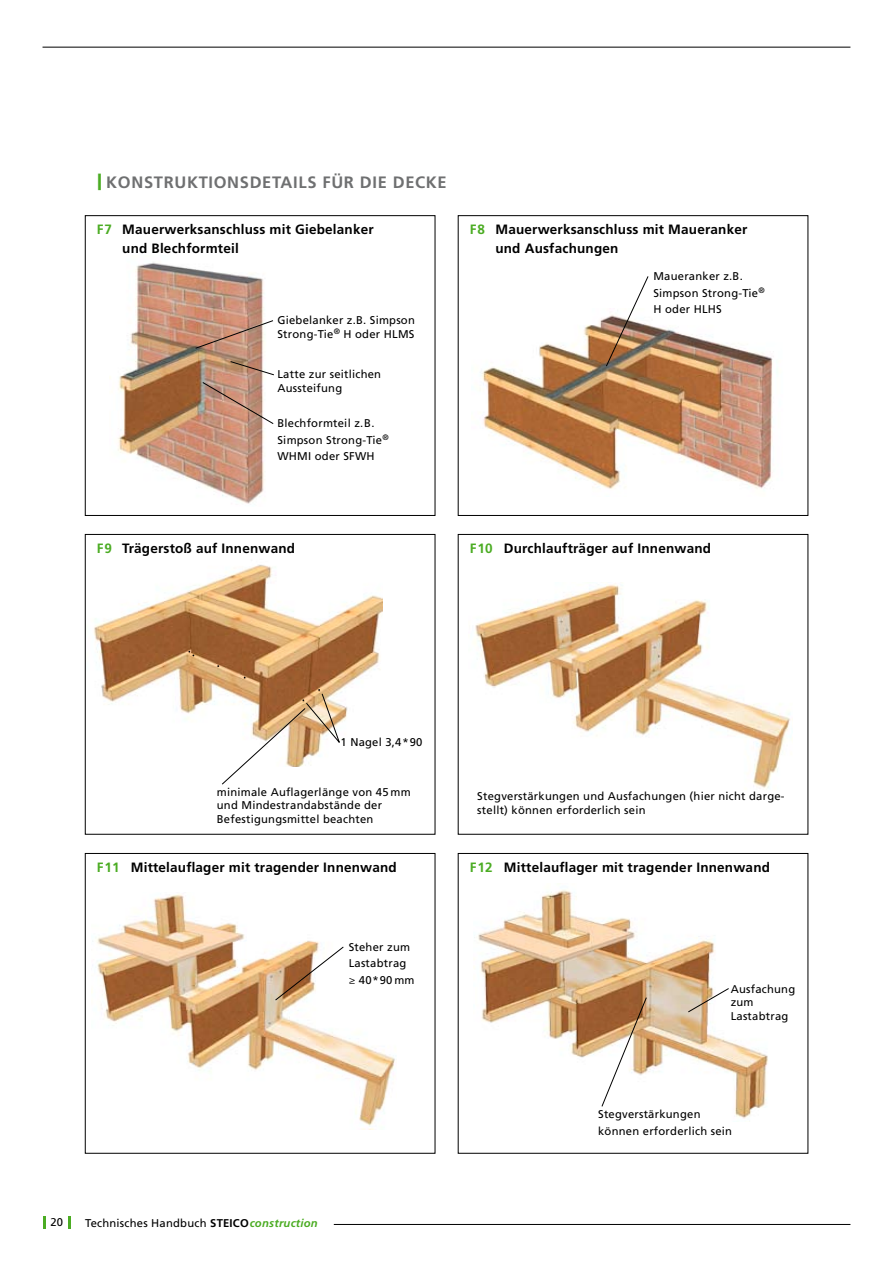
<style>
.page{position:relative;width:893px;height:1263px;background:#fff}
.page>*{position:absolute;margin:0;border:0;box-sizing:border-box;transform-origin:0 0}
.t1{font:700 16.5px "Frutiger";letter-spacing:.04em;color:#6f7071}
.t2{font:700 13.5px/18.8px "Frutiger";letter-spacing:.015em;color:#000}
.t3{font:11.25px/13.5px "Frutiger";letter-spacing:.02em;color:#000}
.s1{font-weight:900;color:#4bac23}
.s2{color:#4bac23}
.s3{font-family:"Myriad Pro"}
.s4{font-weight:700}
.s5{font-weight:700;font-style:italic;color:#4bac23}
</style>
<div class="page">
<hr style="left:43px;top:47px;width:807px;height:1px;background:#000">
<hr style="left:334px;top:1224px;width:516px;height:1px;background:#000">
<svg style="left:43px;top:1216px;width:2px;height:13px"></svg>
<svg style="left:68px;top:1216px;width:3px;height:13px"></svg>
<img style="left:474px;top:890px;width:294px;height:229px">
<img style="left:96px;top:894px;width:299px;height:236px">
<img style="left:94px;top:565px;width:288px;height:157px">
<svg style="left:189px;top:651px;width:5px;height:5px"></svg>
<div style="left:458px;top:215px;width:350px;height:301px;border:1px solid #000"></div>
<div style="left:85px;top:215px;width:350px;height:301px;border:1px solid #000"></div>
<div style="left:85px;top:534px;width:350px;height:300px;border:1px solid #000"></div>
<div style="left:85px;top:853px;width:350px;height:300px;border:1px solid #000"></div>
<img style="left:118px;top:262px;width:147px;height:242px">
<img style="left:482px;top:318px;width:291px;height:171px">
<svg style="left:275px;top:946px;width:69px;height:55px"></svg>
<svg style="left:688px;top:988px;width:41px;height:24px"></svg>
<svg style="left:601px;top:997px;width:46px;height:110px"></svg>
<svg style="left:222px;top:689px;width:119px;height:96px"></svg>
<svg style="left:230px;top:361px;width:44px;height:14px"></svg>
<img style="left:474px;top:584px;width:319px;height:204px">
<svg style="left:195px;top:320px;width:78px;height:29px;background:#c49986"></svg>
<svg style="left:202px;top:382px;width:72px;height:42px;background:#c69f8e"></svg>
<img style="left:606px;top:276px;width:43px;height:91px">
<h1 class="t1" style="left:98px;top:172px;width:16px"><span class="s1">|</span> Konst</h1>
<h1 class="t1" style="left:164px;top:172px;width:46px">ruktionsdetails</h1>
<h1 class="t1" style="left:322px;top:172px;width:47px">für die</h1>
<h1 class="t1" style="left:393px;top:172px;width:53px">Decke</h1>
<p class="t2" style="left:122px;top:220px;width:253px;text-indent:-26px"><span class="s2">F 7</span> Mauerwerksanschluss mit Giebelanker und Blechformteil</p>
<p class="t3" style="left:277px;top:314px;width:139px">Giebelanker z.B. Simpson<br>Strong-Tie<sup>®</sup> H oder HLMS</p>
<p class="t3" style="left:277px;top:368px;width:105px">Latte zur seitlichen<br>Aussteifung</p>
<p class="t3" style="left:277px;top:415px;width:113px;line-height:16.5px">Blechformteil z.B.<br>Simpson Strong-Tie<sup>®<br></sup>WHMI oder SFWH</p>
<p class="t2" style="left:495px;top:220px;width:253px;text-indent:-26px"><span class="s2">F 8</span> Mauerwerksanschluss mit Maueranker und Ausfachungen</p>
<p class="t3" style="left:653px;top:268px;width:113px;line-height:16.6px">Maueranker z.B.<br>Simpson Strong-Tie<sup>®<br></sup>H oder HLHS</p>
<p class="t2" style="left:97px;top:539px;width:200px"><span class="s2">F 9</span> Trägerstoß auf Innenwand</p>
<p class="t2" style="left:470px;top:539px;width:243px"><span class="s2">F 10</span> Durchlaufträger auf Innenwand</p>
<p class="t3" style="left:341px;top:735px;width:83px">1 Nagel 3,4*90</p>
<p class="t3" style="left:217px;top:785px;width:195px">minimale Auflagerlänge von 45 mm und Mindestrandabstände der<br>Befestigungsmittel beachten</p>
<p class="t2" style="left:97px;top:858px;width:302px"><span class="s2">F 11</span> M ittelauflager mit tragender Innenwand</p>
<p class="t3" style="left:349px;top:939px;width:67px;line-height:16.5px">Steher zum<br>Lastabtrag <span class="s3">≥</span> 40*90 mm</p>
<p class="t3" style="left:51px;top:1216px;width:14px">20</p>
<p class="t3" style="left:85px;top:1216px;width:234px">Technisches Handbuch <span class="s4">STEICO</span><span class="s5">construction</span></p>
<p class="t3" style="left:477px;top:790px;width:309px">Stegverstärkungen und Ausfachungen (hier nicht darge&shy;stellt) können erforderlich sein</p>
<p class="t2" style="left:470px;top:858px;width:302px"><span class="s2">F 12</span> M ittelauflager mit tragender Innenwand</p>
<p class="t3" style="left:731px;top:982px;width:66px">Ausfachung zum<br>Lastabtrag</p>
<p class="t3" style="left:598px;top:1106px;width:135px;line-height:16.5px">Stegverstärkungen können erforderlich sein</p>
</div>
